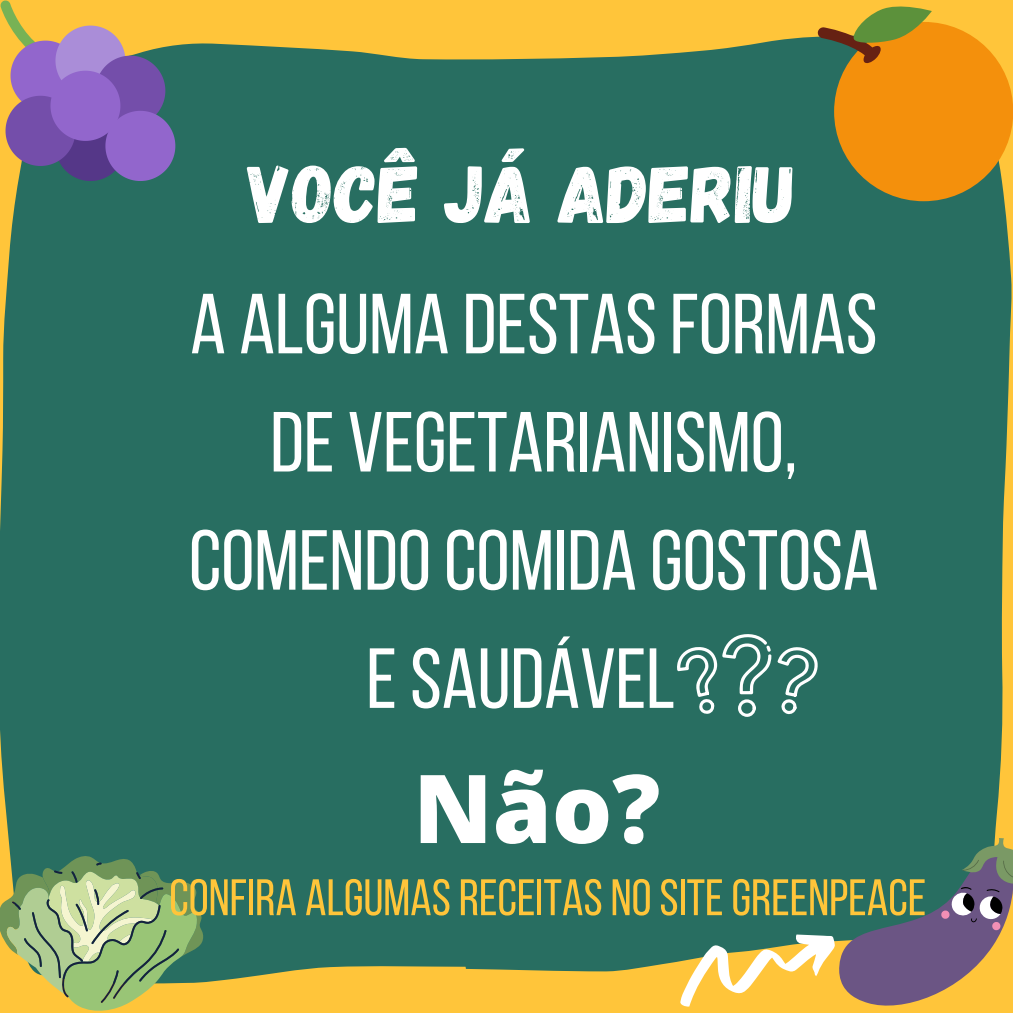
<style>
.page{position:relative;width:1013px;height:1013px;background:#fff}
.page>*{position:absolute;margin:0;border:0;box-sizing:border-box;transform-origin:0 0}
.t1{font:800 95px "Open Sans";color:#fff}
.t2{font:85px/118.1px "Bebas Neue";color:#fff;text-align:center}
.t3{font:81.25px "Gagalin";color:#fff}
.t4{font:51.25px "Bebas Neue";color:#ffc53a}
</style>
<div class="page">
<div style="left:0;top:0;width:1012px;height:1012px;background:#ffc53a"></div>
<div style="left:0;top:29px;width:1012px;height:954px;background:#286e61"></div>
<svg style="left:677px;top:632px;width:94px;height:85px"></svg>
<svg style="left:777px;top:647px;width:40px;height:68px"></svg>
<svg style="left:0;top:854px;width:203px;height:157px"></svg>
<svg style="left:0;top:0;width:175px;height:181px"></svg>
<div style="left:834px;top:22px;width:178px;height:179px;background:#f4900c;border-radius:50%"></div>
<svg style="left:817px;top:6px;width:114px;height:58px"></svg>
<svg style="left:680px;top:838px;width:332px;height:169px"></svg>
<p class="t3" style="left:247px;top:141px;width:549px">VOCÊ JÁ ADERIU</p>
<p class="t2" style="left:189px;top:273px;width:691px">A ALGUMA DESTASFORMAS<br>DE VEGETARIANISMO,<br>COMENDOCOMIDA GOSTOSA<br>ESAUDÁVEL</p>
<p class="t1" style="left:413px;top:741px;width:248px">Não?</p>
<p class="t4" style="left:169px;top:876px;width:758px">CONFIRA ALGUMASRECEITAS NOSITEGREENPEACE</p>
</div>
